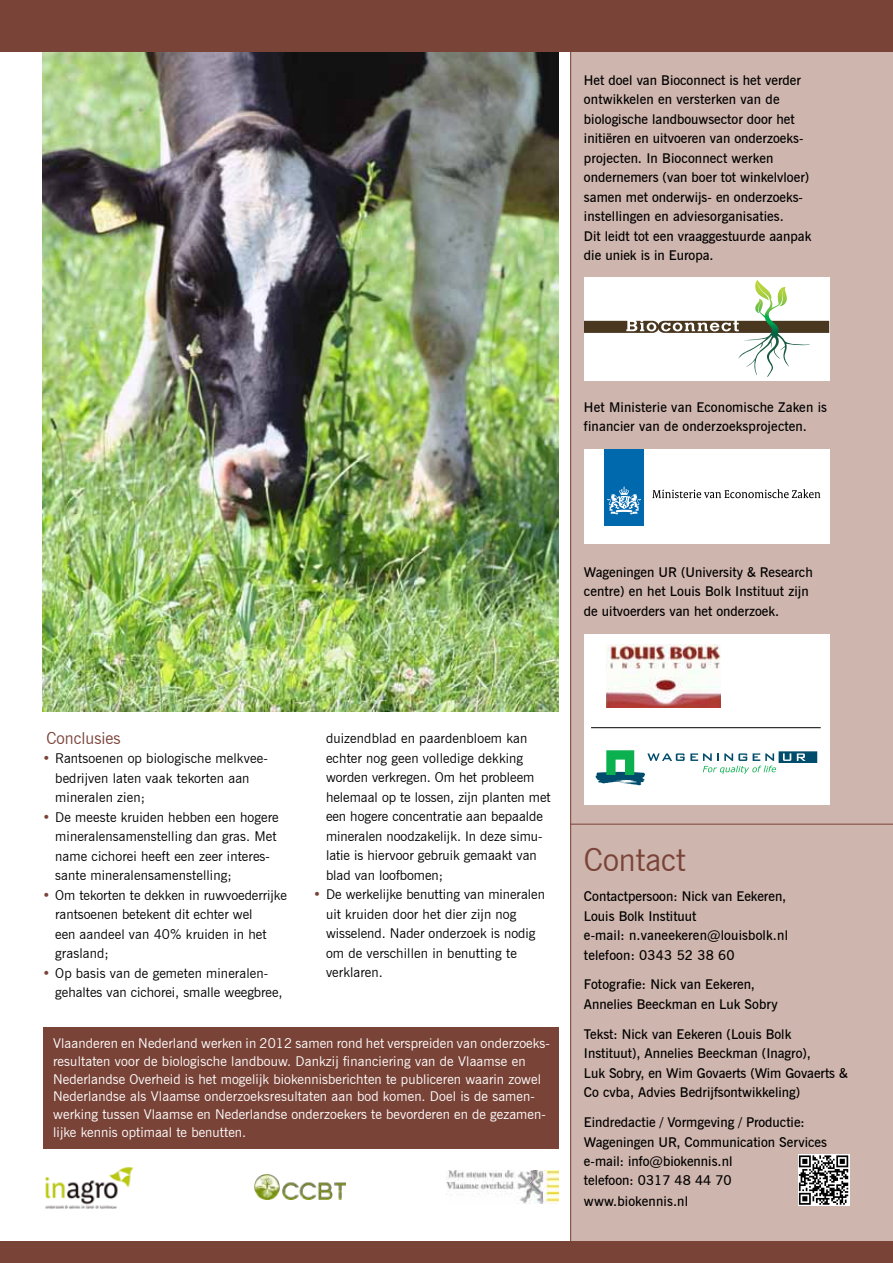
<style>
.page{position:relative;width:893px;height:1263px;background:#fff}
.page>*{position:absolute;margin:0;border:0;box-sizing:border-box;transform-origin:0 0}
.t1{font:31.5px "News Gothic BT";color:#7a4338}
.t2{font:16.5px "News Gothic BT";color:#7a4338}
.t3{font:600 13.5px/19.5px "News Gothic BT";color:#000}
.t4{font:13.5px/19.5px "News Gothic BT";letter-spacing:.01em;color:#000}
.t5{font:13.5px/18px "News Gothic BT";letter-spacing:.005em;color:#fff}
.s1{color:#7a4338}
</style>
<div class="page">
<img style="left:43px;top:51px;width:515px;height:661px">
<div style="left:570px;top:45px;width:323px;height:1203px;background:#ceb5ad"></div>
<hr style="left:570px;top:0;width:1px;height:1242px;background:#7a4338">
<div style="left:0;top:0;width:893px;height:51px;background:#7a4338"></div>
<div style="left:0;top:1242px;width:893px;height:21px;background:#7a4338"></div>
<hr style="left:570px;top:824px;width:323px;height:1px;background:#7a4338">
<div style="left:584px;top:634px;width:245px;height:170px;background:#fff"></div>
<img style="left:606px;top:644px;width:114px;height:63px">
<hr style="left:591px;top:727px;width:230px;height:1px;background:#000">
<svg style="left:595px;top:750px;width:222px;height:35px"></svg>
<div style="left:585px;top:449px;width:244px;height:95px;background:#fff"></div>
<div style="left:605px;top:449px;width:39px;height:76px;background:#0068ac"></div>
<svg style="left:607px;top:486px;width:34px;height:29px"></svg>
<svg style="left:652px;top:489px;width:168px;height:9px"></svg>
<div style="left:584px;top:277px;width:245px;height:104px;background:#fff"></div>
<svg style="left:584px;top:321px;width:245px;height:12px;background:#706250"></svg>
<img style="left:738px;top:280px;width:51px;height:97px">
<img style="left:45px;top:1167px;width:89px;height:42px">
<img style="left:255px;top:1174px;width:91px;height:25px">
<img style="left:446px;top:1171px;width:112px;height:33px">
<div style="left:43px;top:1026px;width:515px;height:122px;background:#7a4338"></div>
<svg style="left:798px;top:1154px;width:51px;height:51px"></svg>
<svg style="left:799px;top:1155px;width:49px;height:50px;background:#7c7c7c"></svg>
<p class="t3" style="left:584px;top:70px;width:229px">Het doel van Bioconnect is het verder ontwikkelen en versterken van de biologische landbouwsector door het initiëren en uitvoeren van onderzoeks&shy;projecten. In Bioconnect werken ondernemers (van boer tot winkelvloer) samen met onderwijs- en onderzoeks&shy;instellingen en adviesorganisaties.<br>Dit leidt tot een vraaggestuurde aanpak die uniek is in Europa.</p>
<p class="t3" style="left:584px;top:397px;width:245px">Het Ministerie van Economische Zaken is financier van de onderzoeksprojecten.</p>
<p class="t3" style="left:584px;top:562px;width:230px">Wageningen UR (University &amp; Research centre) en het Louis Bolk Instituut zijn de uitvoerders van het onderzoek.</p>
<p class="t2" style="left:47px;top:728px;width:76px">Conclusies</p>
<p class="t4" style="left:55px;top:749px;width:214px;text-indent:-13px"><span class="s1">•</span> Rantsoenen op biologische melkvee&shy;bedrijven laten vaak tekorten aan mineralen zien;</p>
<p class="t4" style="left:55px;top:807px;width:225px;text-indent:-13px"><span class="s1">•</span> De meeste kruiden hebben een hogere mineralensamenstelling dan gras. Met name cichorei heeft een zeer interes&shy;sante mineralensamenstelling;</p>
<p class="t4" style="left:55px;top:885px;width:233px;text-indent:-13px"><span class="s1">•</span> Om tekorten te dekken in ruwvoederrijke rantsoenen betekent dit echter wel<br>een aandeel van 40% kruiden in het grasland;</p>
<p class="t4" style="left:55px;top:963px;width:229px;text-indent:-13px"><span class="s1">•</span> Op basis van de gemeten mineralen&shy;gehaltes van cichorei, smalle weegbree,</p>
<p class="t4" style="left:326px;top:729px;width:226px">duizendblad en paardenbloem kan echter nog geen volledige dekking worden verkregen. Om het probleem helemaal op te lossen, zijn planten met een hogere concentratie aan bepaalde mineralen noodzakelijk. In deze simu&shy;latie is hiervoor gebruik gemaakt van blad van loofbomen;</p>
<p class="t4" style="left:326px;top:885px;width:220px;text-indent:-13px"><span class="s1">•</span> De werkelijke benutting van mineralen uit kruiden door het dier zijn nog wisselend. Nader onderzoek is nodig om de verschillen in benutting te verklaren.</p>
<p class="t5" style="left:53px;top:1033px;width:498px">Vlaanderen en Nederland werken in 2012 samen rond het verspreiden van onderzoeks&shy;resultaten voor de biologische landbouw. Dankzij financiering van de Vlaamse en Nederlandse Overheid is het mogelijk biokennisberichten te publiceren waarin zowel Nederlandse als Vlaamse onderzoeksresultaten aan bod komen. Doel is de samen&shy;werking tussen Vlaamse en Nederlandse onderzoekers te bevorderen en de gezamen&shy;lijke kennis optimaal te benutten.</p>
<h1 class="t1" style="left:584px;top:841px;width:103px">Contact</h1>
<p class="t3" style="left:584px;top:886px;width:206px">Contactpersoon: Nick van Eekeren,<br>Louis Bolk Instituut<br>e-mail: n.vaneekeren@louisbolk.nl telefoon: 0343 52 38 60</p>
<p class="t3" style="left:584px;top:974px;width:195px">Fotografie: Nick van Eekeren,<br>Annelies Beeckman en Luk Sobry</p>
<p class="t3" style="left:584px;top:1024px;width:265px">Tekst: Nick van Eekeren (Louis Bolk Instituut), Annelies Beeckman (Inagro),<br>Luk Sobry, en Wim Govaerts (Wim Govaerts &amp; Co cvba, Advies Bedrijfsontwikkeling)</p>
<p class="t3" style="left:584px;top:1112px;width:245px">Eindredactie / Vormgeving / Productie:<br>Wageningen UR, Communication Services e-mail: info@biokennis.nl<br>telefoon: 0317 48 44 70 www.biokennis.nl</p>
</div>
